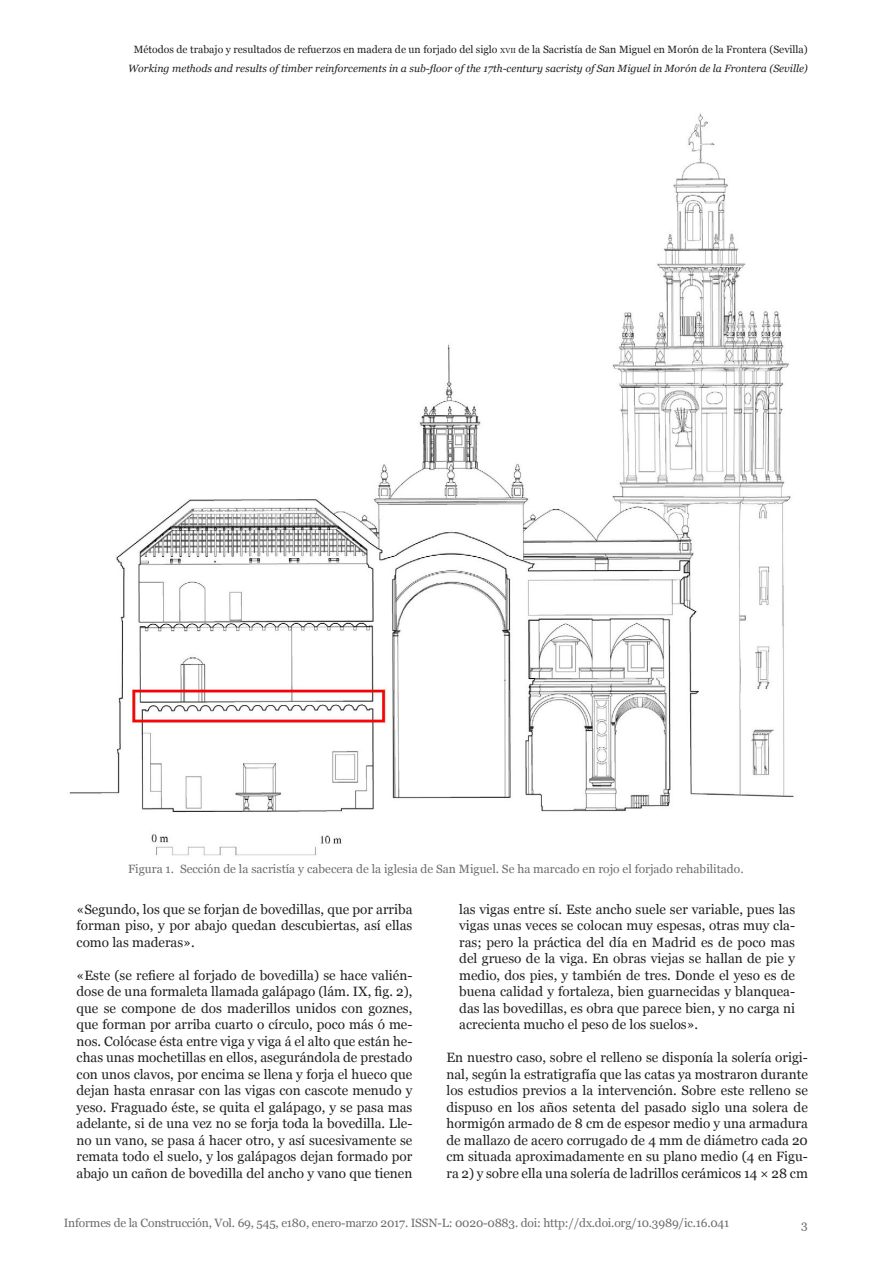
<style>
.page{position:relative;width:893px;height:1263px;background:#fff}
.page>*{position:absolute;margin:0;border:0;box-sizing:border-box;transform-origin:0 0}
.t1{font:13.5px/16.5px "Georgia";color:#231f20;text-align:justify}
.t2{font:12px "Georgia";color:#6c6d70}
.t3{font:italic 10.5px/19.6px "Georgia";color:#231f20;text-align:center}
.s1{font-style:normal}
.s2{font-style:normal;font-size:7.35px}
</style>
<div class="page">
<img style="left:69px;top:113px;width:725px;height:743px">
<p class="t3" style="left:128px;top:39px;width:681px"><span class="s1">Métodos de trabajo y resultados de refuerzos en madera de un forjado del siglo</span> <span class="s2">xvii</span> <span class="s1">de la Sacristía de San Miguel en Morón de la Frontera (Sevilla)<br></span>Working methods and results of timber reinforcements in a sub-floor of the 17th-century sacristy of San Miguel in Morón de la Frontera (Seville)</p>
<p class="t2" style="left:128px;top:862px;width:617px">Figura 1. Sección de la sacristía y cabecera de la iglesia de San Miguel. Se ha marcado en rojo el forjado rehabilitado.</p>
<p class="t1" style="left:77px;top:901px;width:337px">«Segundo, los que se forjan de bovedillas, que por arriba forman piso, y por abajo quedan descubiertas, así ellas como las maderas».</p>
<p class="t1" style="left:77px;top:967px;width:337px">«Este (se refiere al forjado de bovedilla) se hace valién&shy;dose de una formaleta llamada galápago (lám. IX, fig. 2), que se compone de dos maderillos unidos con goznes, que forman por arriba cuarto o círculo, poco más ó me&shy;nos. Colócase ésta entre viga y viga á el alto que están he&shy;chas unas mochetillas en ellos, asegurándola de prestado con unos clavos, por encima se llena y forja el hueco que dejan hasta enrasar con las vigas con cascote menudo y yeso. Fraguado éste, se quita el galápago, y se pasa mas adelante, si de una vez no se forja toda la bovedilla. Lle&shy;no un vano, se pasa á hacer otro, y así sucesivamente se remata todo el suelo, y los galápagos dejan formado por abajo un cañon de bovedilla del ancho y vano que tienen</p>
<p class="t1" style="left:459px;top:901px;width:337px">las vigas entre sí. Este ancho suele ser variable, pues las vigas unas veces se colocan muy espesas, otras muy cla&shy;ras; pero la práctica del día en Madrid es de poco mas del grueso de la viga. En obras viejas se hallan de pie y medio, dos pies, y también de tres. Donde el yeso es de buena calidad y fortaleza, bien guarnecidas y blanquea&shy;das las bovedillas, es obra que parece bien, y no carga ni acrecienta mucho el peso de los suelos».</p>
<p class="t1" style="left:446px;top:1049px;width:363px">En nuestro caso, sobre el relleno se disponía la solería origi&shy;nal, según la estratigrafía que las catas ya mostraron durante los estudios previos a la intervención. Sobre este relleno se dispuso en los años setenta del pasado siglo una solera de hormigón armado de 8 cm de espesor medio y una armadura de mallazo de acero corrugado de 4 mm de diámetro cada 20 cm situada aproximadamente en su plano medio (4 en Figu&shy;ra 2) y sobre ella una solería de ladrillos cerámicos 14 × 28 cm</p>
<p class="t2" style="left:64px;top:1216px;width:667px">Informes de la Construcción, Vol. 69, 545, e180, enero-marzo 2017. ISSN-L: 0020-0883. doi: http://dx.doi.org/10.3989/ic.16.041</p>
<p class="t2" style="left:801px;top:1218px;width:8px">3</p>
</div>
